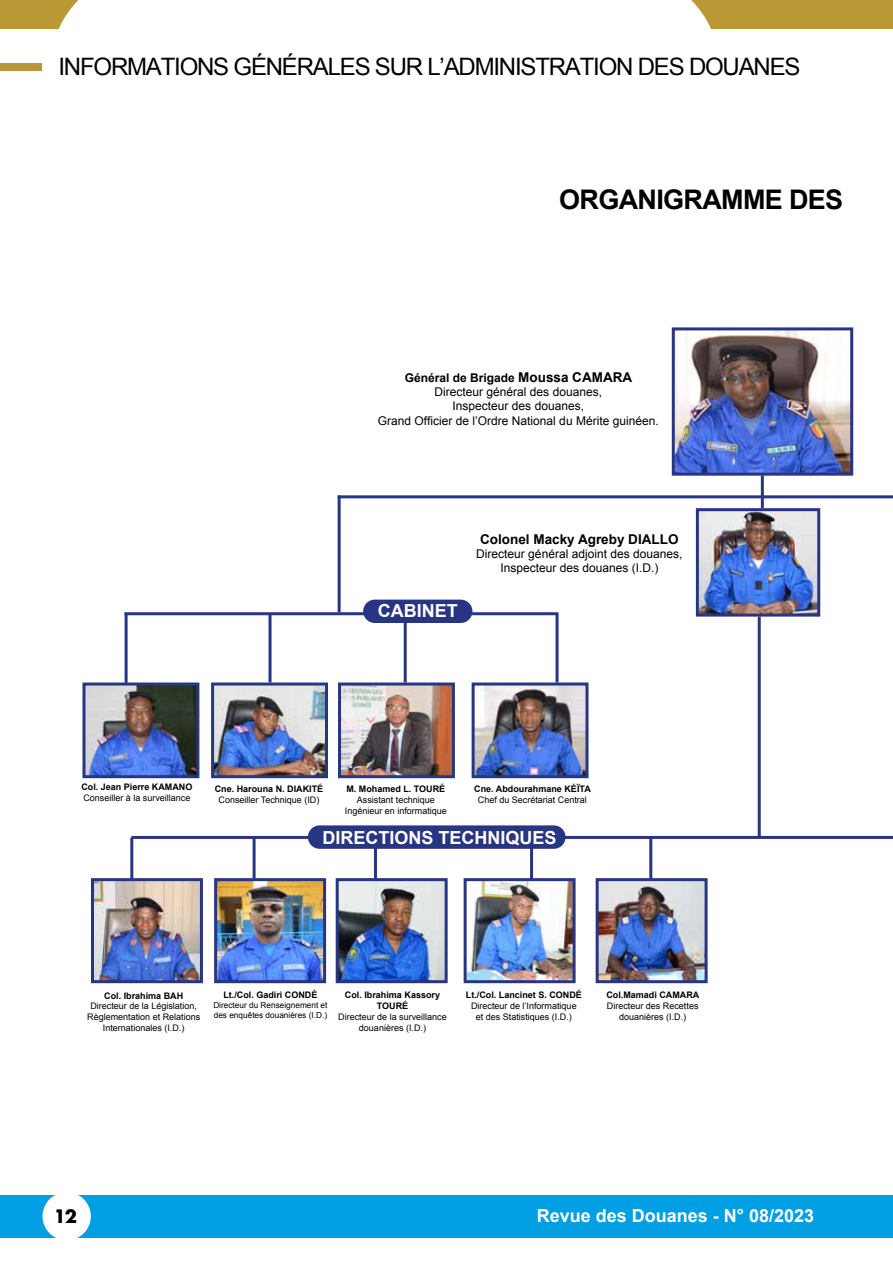
<style>
.page{position:relative;width:893px;height:1263px;background:#fff}
.page>*{position:absolute;margin:0;border:0;box-sizing:border-box;transform-origin:0 0}
.t1{font:700 27px "Arial";letter-spacing:-.025em;color:#000}
.t2{font:24px "Arial";letter-spacing:-.05em;color:#000}
.t3{font:700 18px "Arial";color:#fff}
.t4{font:700 18px "Futura";color:#000}
.t5{font:700 13.5px "Arial";color:#000}
.t6{font:12px/14.4px "Arial";color:#000;text-align:center}
.t7{font:9px/10.8px "Arial";color:#000;text-align:center}
.t8{font:700 9px/10.8px "Arial";color:#000;text-align:center}
.t9{font:8.25px/9.9px "Arial";color:#000}
.s1{font-weight:700}
.s2{font-weight:700;font-size:13.5px}
</style>
<div class="page">
<img style="left:676px;top:331px;width:173px;height:141px">
<div style="left:672px;top:327px;width:181px;height:149px;border:3px solid #283583"></div>
<img style="left:86px;top:686px;width:109px;height:88px">
<div style="left:82px;top:682px;width:117px;height:96px;border:3px solid #283583"></div>
<img style="left:95px;top:882px;width:104px;height:97px">
<div style="left:91px;top:878px;width:112px;height:105px;border:3px solid #283583"></div>
<img style="left:215px;top:686px;width:109px;height:88px">
<div style="left:211px;top:682px;width:117px;height:96px;border:3px solid #283583"></div>
<img style="left:218px;top:882px;width:104px;height:97px">
<div style="left:214px;top:878px;width:112px;height:105px;border:3px solid #283583"></div>
<img style="left:342px;top:686px;width:109px;height:88px">
<div style="left:338px;top:682px;width:117px;height:96px;border:3px solid #283583"></div>
<img style="left:340px;top:882px;width:104px;height:97px">
<div style="left:336px;top:878px;width:112px;height:105px;border:3px solid #283583"></div>
<img style="left:476px;top:686px;width:108px;height:88px">
<div style="left:472px;top:682px;width:116px;height:96px;border:3px solid #283583"></div>
<img style="left:468px;top:882px;width:104px;height:97px">
<div style="left:464px;top:878px;width:112px;height:105px;border:3px solid #283583"></div>
<img style="left:600px;top:882px;width:104px;height:97px">
<div style="left:596px;top:878px;width:112px;height:105px;border:3px solid #283583"></div>
<hr style="left:125px;top:612px;width:432px;height:3px;background:#283583">
<hr style="left:761px;top:475px;width:3px;height:33px;background:#283583">
<hr style="left:758px;top:617px;width:3px;height:221px;background:#283583">
<hr style="left:338px;top:495px;width:3px;height:117px;background:#283583">
<hr style="left:125px;top:613px;width:3px;height:70px;background:#283583">
<hr style="left:130px;top:838px;width:3px;height:42px;background:#283583">
<hr style="left:269px;top:614px;width:3px;height:68px;background:#283583">
<hr style="left:253px;top:838px;width:3px;height:42px;background:#283583">
<hr style="left:404px;top:614px;width:3px;height:68px;background:#283583">
<hr style="left:374px;top:838px;width:3px;height:42px;background:#283583">
<hr style="left:556px;top:612px;width:3px;height:70px;background:#283583">
<hr style="left:530px;top:838px;width:3px;height:42px;background:#283583">
<hr style="left:649px;top:838px;width:3px;height:42px;background:#283583">
<img style="left:700px;top:512px;width:116px;height:101px">
<div style="left:363px;top:600px;width:109px;height:23px;background:#283583;border-radius:12px"></div>
<div style="left:696px;top:508px;width:124px;height:109px;border:3px solid #283583"></div>
<div style="left:0;top:1195px;width:893px;height:42px;background:#009fe3"></div>
<div style="left:43px;top:1192px;width:48px;height:48px;background:#fff;border-radius:50%"></div>
<hr style="left:338px;top:495px;width:555px;height:3px;background:#283583">
<hr style="left:131px;top:836px;width:762px;height:3px;background:#283583">
<div style="left:308px;top:825px;width:258px;height:24px;background:#283583;border-radius:12px"></div>
<div style="left:0;top:63px;width:42px;height:8px;background:#b99835"></div>
<svg style="left:0;top:0;width:893px;height:29px"></svg>
<h2 class="t2" style="left:58px;top:51px;width:743px">INFORMATIONS GÉNÉRALES SUR L’ADMINISTRATION DES DOUANES</h2>
<h1 class="t1" style="left:559px;top:182px;width:285px">ORGANIGRAMME DES</h1>
<h3 class="t6" style="left:378px;top:370px;width:282px"><span class="s1">Général de Brigade</span> <span class="s2">Moussa CAMARA<br></span>Directeur général des douanes,<br>Inspecteur des douanes,<br>Grand Officier de l’Ordre National du Mérite guinéen.</h3>
<h3 class="t3" style="left:378px;top:598px;width:81px">CABINET</h3>
<h3 class="t5" style="left:480px;top:530px;width:200px">Colonel Macky Agreby DIALLO</h3>
<h3 class="t6" style="left:476px;top:547px;width:208px">Directeur général adjoint des douanes,<br>Inspecteur des douanes (I.D.)</h3>
<p class="t8" style="left:81px;top:782px;width:113px">Col. Jean Pierre KAMANO</p>
<p class="t7" style="left:83px;top:793px;width:109px">Conseiller à la surveillance</p>
<p class="t8" style="left:215px;top:784px;width:110px">Cne. Harouna N. DIAKITÉ</p>
<p class="t7" style="left:218px;top:794px;width:102px">Conseiller Technique (ID)</p>
<p class="t8" style="left:346px;top:784px;width:100px">M. Mohamed L. TOURÉ</p>
<p class="t7" style="left:345px;top:794px;width:104px">Assistant technique<br>Ingénieur en informatique</p>
<p class="t8" style="left:474px;top:784px;width:118px">Cne. Abdourahmane KÉÏTA</p>
<p class="t7" style="left:478px;top:794px;width:111px">Chef du Secrétariat Central</p>
<h3 class="t3" style="left:322px;top:826px;width:236px">DIRECTIONS TECHNIQUES</h3>
<p class="t8" style="left:104px;top:990px;width:81px">Col. Ibrahima BAH</p>
<p class="t7" style="left:87px;top:1001px;width:115px">Directeur de la Législation,<br>Règlementation et Relations<br>Internationales (I.D.)</p>
<p class="t8" style="left:223px;top:990px;width:96px">Lt./Col. Gadiri CONDÉ</p>
<p class="t9" style="left:213px;top:1000px;width:116px">Directeur du Renseignement et des enquêtes douanières (I.D.)</p>
<p class="t8" style="left:345px;top:990px;width:97px">Col. Ibrahima Kassory<br>TOURÉ</p>
<p class="t7" style="left:338px;top:1011px;width:110px">Directeur de la surveillance douanières (I.D.)</p>
<p class="t8" style="left:466px;top:990px;width:118px">Lt./Col. Lancinet S. CONDÉ</p>
<p class="t7" style="left:471px;top:1001px;width:107px">Directeur de l’Informatique et des Statistiques (I.D.)</p>
<p class="t8" style="left:606px;top:990px;width:94px">Col.Mamadi CAMARA</p>
<p class="t7" style="left:607px;top:1001px;width:93px">Directeur des Recettes douanières (I.D.)</p>
<h3 class="t4" style="left:54px;top:1203px;width:25px">12</h3>
<h3 class="t3" style="left:537px;top:1204px;width:279px">Revue des Douanes - N° 08/2023</h3>
</div>
